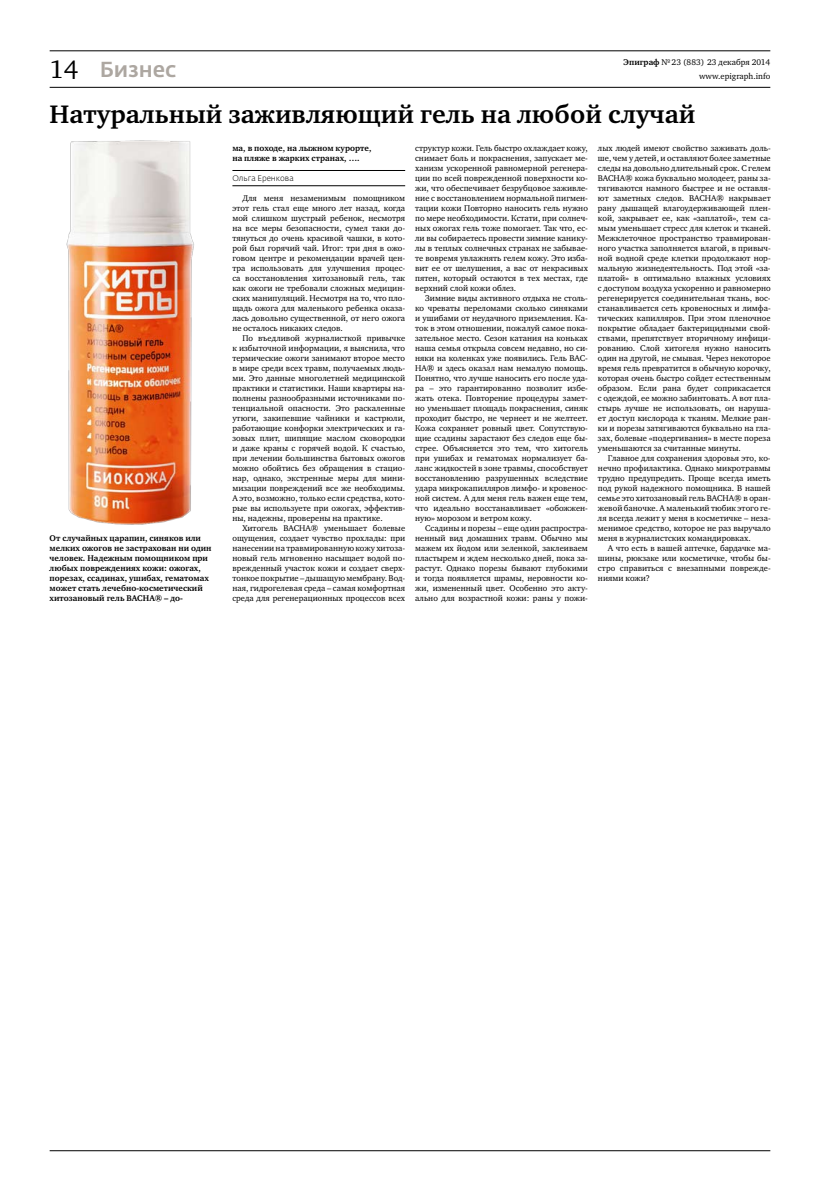
<style>
.page{position:relative;width:820px;height:1191px;background:#fff}
.page>*{position:absolute;margin:0;border:0;box-sizing:border-box;transform-origin:0 0}
.t1{font:700 26px "Charter C";color:#000}
.t2{font:500 21.5px "Fedra Sans Pro";color:#ada7a1}
.t3{font:8.5px/10px "Charter C";color:#000;text-align:justify}
.t4{font:700 8.5px/10px "Charter C";color:#000}
.t5{font:300 8px "Fedra Sans Pro";color:#000}
.s1{font-family:"Charter C";font-weight:400;font-size:25.8px;color:#000}
.s2{font-weight:700}
</style>
<div class="page">
<hr style="left:50px;top:51px;width:720px;height:1px;background:#000">
<hr style="left:50px;top:1150px;width:720px;height:1px;background:#000">
<hr style="left:50px;top:87px;width:720px;height:1px;background:#000">
<hr style="left:232px;top:170px;width:173px;height:1px;background:#000">
<hr style="left:232px;top:186px;width:173px;height:1px;background:#000">
<img style="left:66px;top:140px;width:128px;height:384px">
<h2 class="t2" style="left:50px;top:56px;width:128px"><span class="s1">14</span> Бизнес</h2>
<p class="t3" style="left:623px;top:57px;width:148px"><span class="s2">Эпиграф</span> №23 (883) 23 декабря 2014</p>
<p class="t3" style="left:698px;top:71px;width:73px">www.epigraph.info</p>
<h1 class="t1" style="left:50px;top:100px;width:647px">Натуральный заживляющий гель на любой случай</h1>
<p class="t4" style="left:50px;top:533px;width:163px">От случайных царапин, синяков или мелких ожогов не застрахован ни один человек. Надежным помощником при любых повреждениях кожи: ожогах, порезах, ссадинах, ушибах, гематомах может стать лечебно-косметический хитозановый гель ВАСНА® – до-</p>
<p class="t4" style="left:232px;top:143px;width:140px">ма, в походе, на лыжном курорте, на пляже в жарких странах, ….</p>
<p class="t5" style="left:232px;top:173px;width:63px">Ольга Еренкова</p>
<p class="t3" style="left:232px;top:193px;width:174px;text-indent:10px">Для меня незаменимым помощником этот гель стал еще много лет назад, когда мой слишком шустрый ребенок, несмотря на все меры безопасности, сумел таки до&shy;тянуться до очень красивой чашки, в кото&shy;рой был горячий чай. Итог: три дня в ожо&shy;говом центре и рекомендации врачей цен&shy;тра использовать для улучшения процес&shy;са восстановления хитозановый гель, так как ожоги не требовали сложных медицин&shy;ских манипуляций. Несмотря на то, что пло&shy;щадь ожога для маленького ребенка оказа&shy;лась довольно существенной, от него ожога не осталось никаких следов.</p>
<p class="t3" style="left:232px;top:333px;width:174px;text-indent:10px">По въедливой журналисткой привычке к избыточной информации, я выяснила, что термические ожоги занимают второе место в мире среди всех травм, получаемых людь&shy;ми. Это данные многолетней медицинской практики и статистики. Наши квартиры на&shy;полнены разнообразными источниками по&shy;тенциальной опасности. Это раскаленные утюги, закипевшие чайники и кастрюли, работающие конфорки электрических и га&shy;зовых плит, шипящие маслом сковородки и даже краны с горячей водой. К счастью, при лечении большинства бытовых ожогов можно обойтись без обращения в стацио&shy;нар, однако, экстренные меры для мини&shy;мизации повреждений все же необходимы.<br>А это, возможно, только если средства, кото&shy;рые вы используете при ожогах, эффектив&shy;ны, надежны, проверены на практике.</p>
<p class="t3" style="left:232px;top:523px;width:174px;text-indent:10px">Хитогель ВАСНА® уменьшает болевые ощущения, создает чувство прохлады: при нанесении на травмированную кожу хитоза&shy;новый гель мгновенно насыщает водой по&shy;врежденный участок кожи и создает сверх&shy;тонкое покрытие – дышащую мембрану. Вод&shy;ная, гидрогелевая среда – самая комфортная среда для регенерационных процессов всех</p>
<p class="t3" style="left:415px;top:143px;width:174px">структур кожи. Гель быстро охлаждает кожу, снимает боль и покраснения, запускает ме&shy;ханизм ускоренной равномерной регенера&shy;ции по всей поврежденной поверхности ко&shy;жи, что обеспечивает безрубцовое заживле&shy;ние с восстановлением нормальной пигмен&shy;тации кожи Повторно наносить гель нужно по мере необходимости. Кстати, при солнеч&shy;ных ожогах гель тоже помогает. Так что, ес&shy;ли вы собираетесь провести зимние канику&shy;лы в теплых солнечных странах не забывае&shy;те вовремя увлажнять гелем кожу. Это изба&shy;вит ее от шелушения, а вас от некрасивых пятен, который остаются в тех местах, где верхний слой кожи облез.</p>
<p class="t3" style="left:415px;top:293px;width:174px;text-indent:10px">Зимние виды активного отдыха не столь&shy;ко чреваты переломами сколько синяками и ушибами от неудачного приземления. Ка&shy;ток в этом отношении, пожалуй самое пока&shy;зательное место. Сезон катания на коньках наша семья открыла совсем недавно, но си&shy;няки на коленках уже появились. Гель ВАС-НА® и здесь оказал нам немалую помощь.<br>Понятно, что лучше наносить его после уда&shy;ра – это гарантированно позволит избе&shy;жать отека. Повторение процедуры замет&shy;но уменьшает площадь покраснения, синяк проходит быстро, не чернеет и не желтеет.<br>Кожа сохраняет ровный цвет. Сопутствую&shy;щие ссадины зарастают без следов еще бы&shy;стрее. Объясняется это тем, что хитогель при ушибах и гематомах нормализует ба&shy;ланс жидкостей в зоне травмы, способствует восстановлению разрушенных вследствие удара микрокапилляров лимфо- и кровенос&shy;ной систем. А для меня гель важен еще тем, что идеально восстанавливает «обожжен&shy;ную» морозом и ветром кожу.</p>
<p class="t3" style="left:415px;top:523px;width:174px;text-indent:10px">Ссадины и порезы – еще один распростра&shy;ненный вид домашних травм. Обычно мы мажем их йодом или зеленкой, заклеиваем пластырем и ждем несколько дней, пока за&shy;растут. Однако порезы бывают глубокими и тогда появляется шрамы, неровности ко&shy;жи, измененный цвет. Особенно это акту&shy;ально для возрастной кожи: раны у пожи-</p>
<p class="t3" style="left:597px;top:143px;width:174px">лых людей имеют свойство заживать доль&shy;ше, чем у детей, и оставляют более заметные следы на довольно длительный срок. С гелем ВАСНА® кожа буквально молодеет, раны за&shy;тягиваются намного быстрее и не оставля&shy;ют заметных следов. ВАСНА® накрывает рану дышащей влагоудерживающей плен&shy;кой, закрывает ее, как «заплатой», тем са&shy;мым уменьшает стресс для клеток и тканей.<br>Межклеточное пространство травмирован&shy;ного участка заполняется влагой, в привыч&shy;ной водной среде клетки продолжают нор&shy;мальную жизнедеятельность. Под этой «за&shy;платой» в оптимально влажных условиях с доступом воздуха ускоренно и равномерно регенерируется соединительная ткань, вос&shy;станавливается сеть кровеносных и лимфа&shy;тических капилляров. При этом пленочное покрытие обладает бактерицидными свой&shy;ствами, препятствует вторичному инфици&shy;рованию. Слой хитогеля нужно наносить один на другой, не смывая. Через некоторое время гель превратится в обычную корочку, которая очень быстро сойдет естественным образом. Если рана будет соприкасается с одеждой, ее можно забинтовать. А вот пла&shy;стырь лучше не использовать, он наруша&shy;ет доступ кислорода к тканям. Мелкие ран&shy;ки и порезы затягиваются буквально на гла&shy;зах, болевые «подергивания» в месте пореза уменьшаются за считанные минуты.</p>
<p class="t3" style="left:597px;top:453px;width:174px;text-indent:10px">Главное для сохранения здоровья это, ко&shy;нечно профилактика. Однако микротравмы трудно предупредить. Проще всегда иметь под рукой надежного помощника. В нашей семье это хитозановый гель ВАСНА® в оран&shy;жевой баночке. А маленький тюбик этого ге&shy;ля всегда лежит у меня в косметичке – неза&shy;менимое средство, которое не раз выручало меня в журналистских командировках.</p>
<p class="t3" style="left:597px;top:543px;width:174px;text-indent:10px">А что есть в вашей аптечке, бардачке ма&shy;шины, рюкзаке или косметичке, чтобы бы&shy;стро справиться с внезапными поврежде&shy;ниями кожи?</p>
</div>
